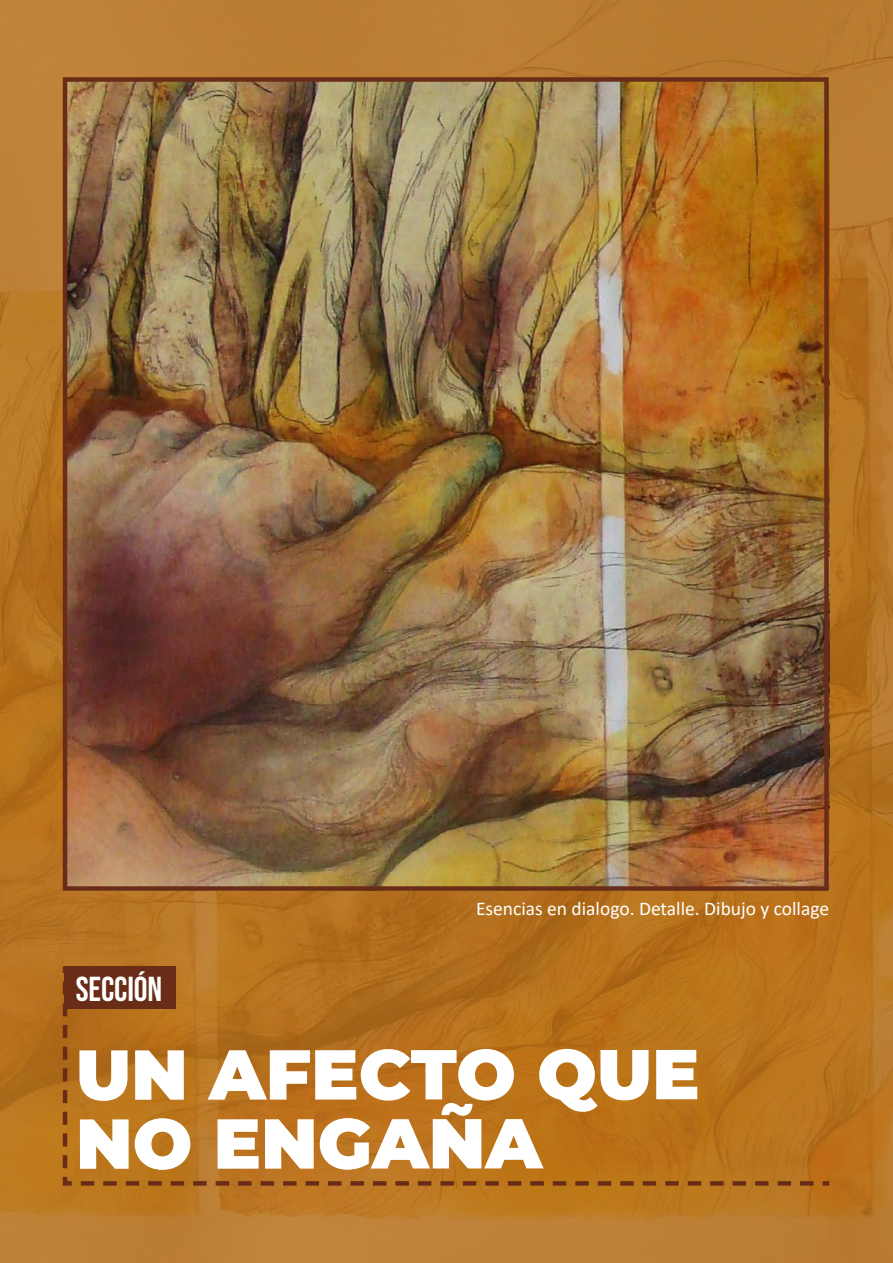
<style>
.page{position:relative;width:893px;height:1263px;background:#fff}
.page>*{position:absolute;margin:0;border:0;box-sizing:border-box;transform-origin:0 0}
.t1{font:900 70.5px/69.2px "Montserrat";color:#fff}
.t2{font:34.5px "Bebas Neue";color:#fff}
.t3{font:19.5px "Calibri";color:#fff}
</style>
<div class="page">
<img style="left:0;top:0;width:893px;height:1263px">
<img style="left:68px;top:82px;width:756px;height:804px">
<svg style="left:61px;top:962px;width:773px;height:226px;background:#b7701b"></svg>
<div style="left:64px;top:966px;width:112px;height:43px;background:#692c17"></div>
<div style="left:63px;top:77px;width:766px;height:814px;border:4px solid #692c17"></div>
<hr style="left:892px;top:1141px;width:1px;height:122px;background:#813815">
<h2 class="t2" style="left:76px;top:970px;width:88px">SECCIÓN</h2>
<p class="t3" style="left:476px;top:895px;width:355px">Esencias en dialogo. Detalle. Dibujo y collage</p>
<h1 class="t1" style="left:76px;top:1035px;width:625px">UN AFECTO QUE<br>NO ENGAÑA</h1>
</div>
